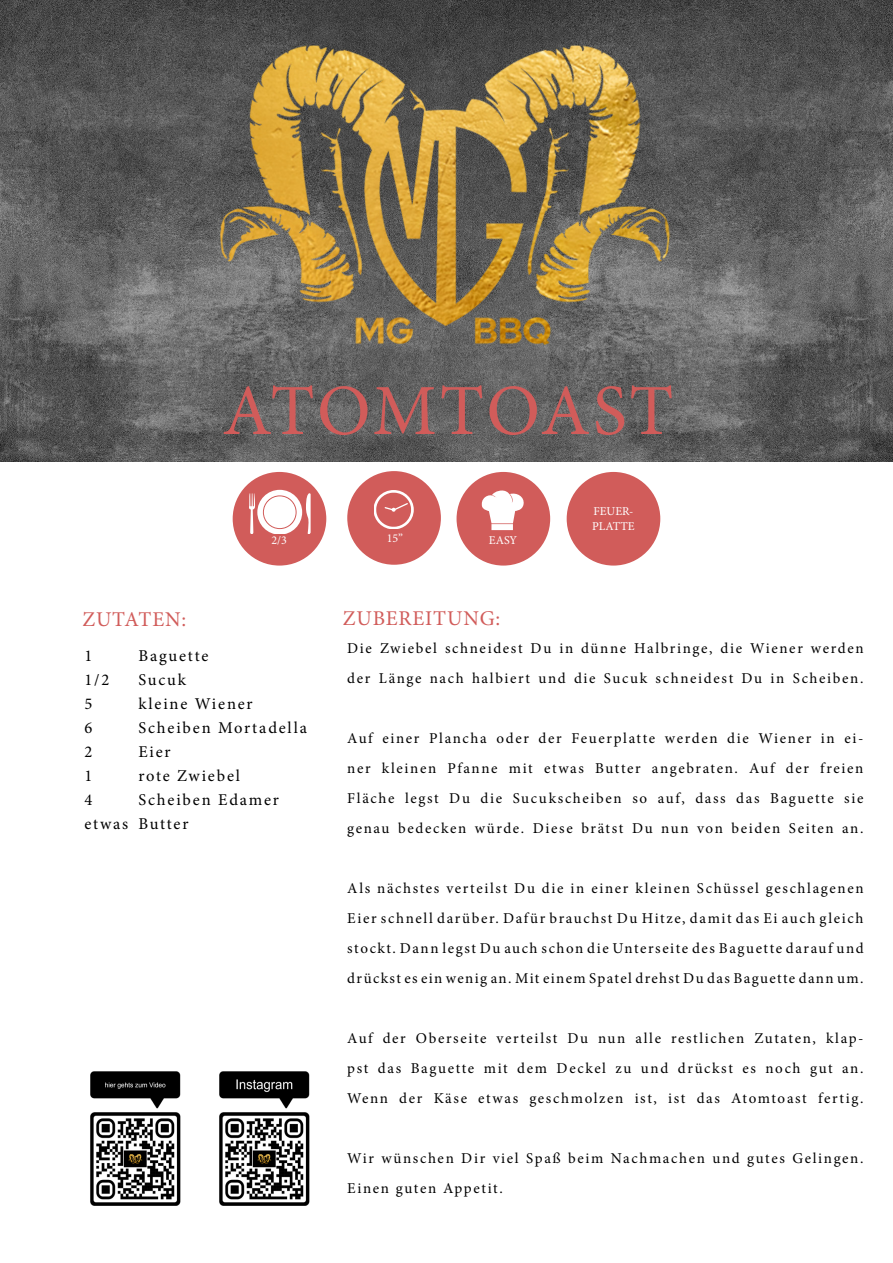
<style>
.page{position:relative;width:893px;height:1263px;background:#fff}
.page>*{position:absolute;margin:0;border:0;box-sizing:border-box;transform-origin:0 0}
.book_-_cover{font:72px "Minion Pro";letter-spacing:.03em;color:#d15c5a}
.title_recipe{font:21px "Minion Pro";letter-spacing:.04em;color:#d15c5a}
.ingredients_text{font:16.5px/24px "Minion Pro";letter-spacing:.11em;color:#000}
.FULL_TEXT{font:15px/30px "Minion Pro";letter-spacing:.105em;color:#000;text-align:justify}
.instructions{font:12px "Minion Pro";color:#fff}
</style>
<div class="page">
<div style="left:233px;top:472px;width:93px;height:94px;background:#d15c5a;border-radius:50%"></div>
<div style="left:347px;top:471px;width:94px;height:94px;background:#d15c5a;border-radius:50%"></div>
<div style="left:457px;top:472px;width:93px;height:94px;background:#d15c5a;border-radius:50%"></div>
<div style="left:567px;top:472px;width:93px;height:94px;background:#d15c5a;border-radius:50%"></div>
<svg style="left:250px;top:490px;width:61px;height:44px"></svg>
<svg style="left:482px;top:490px;width:42px;height:40px"></svg>
<svg style="left:375px;top:490px;width:39px;height:38px"></svg>
<img style="left:0;top:0;width:893px;height:461px">
<img style="left:90px;top:1071px;width:220px;height:135px">
<p class="book_-_cover" style="left:222px;top:363px;width:453px">ATOMTOAST</p>
<p class="instructions" style="left:593px;top:503px;width:42px">FEUER-</p>
<p class="instructions" style="left:271px;top:532px;width:17px">2/3</p>
<p class="instructions" style="left:387px;top:530px;width:18px">15”</p>
<p class="instructions" style="left:489px;top:532px;width:30px">EASY</p>
<p class="instructions" style="left:592px;top:518px;width:44px">PLATTE</p>
<p class="title_recipe" style="left:82px;top:606px;width:105px">ZUTATEN:</p>
<p class="title_recipe" style="left:343px;top:604px;width:159px">ZUBEREITUNG:</p>
<p class="ingredients_text" style="left:84px;top:644px;width:9px">1</p>
<p class="ingredients_text" style="left:138px;top:644px;width:72px">Baguette</p>
<p class="ingredients_text" style="left:84px;top:668px;width:26px">1/2</p>
<p class="ingredients_text" style="left:138px;top:668px;width:49px">Sucuk</p>
<p class="ingredients_text" style="left:84px;top:692px;width:9px">5</p>
<p class="ingredients_text" style="left:138px;top:692px;width:116px">kleine Wiener</p>
<p class="ingredients_text" style="left:84px;top:716px;width:9px">6</p>
<p class="ingredients_text" style="left:138px;top:716px;width:170px">Scheiben Mortadella</p>
<p class="ingredients_text" style="left:84px;top:740px;width:9px">2</p>
<p class="ingredients_text" style="left:138px;top:740px;width:34px">Eier</p>
<p class="ingredients_text" style="left:84px;top:764px;width:9px">1</p>
<p class="ingredients_text" style="left:138px;top:764px;width:103px">rote Zwiebel</p>
<p class="ingredients_text" style="left:84px;top:788px;width:9px">4</p>
<p class="FULL_TEXT" style="left:347px;top:633px;width:518px">Die Zwiebel schneidest Du in dünne Halbringe, die Wiener werden der Länge nach halbiert und die Sucuk schneidest Du in Scheiben.</p>
<p class="FULL_TEXT" style="left:347px;top:723px;width:518px">Auf einer Plancha oder der Feuerplatte werden die Wiener in ei&shy;ner kleinen Pfanne mit etwas Butter angebraten. Auf der freien Fläche legst Du die Sucukscheiben so auf, dass das Baguette sie genau bedecken würde. Diese brätst Du nun von beiden Seiten an.</p>
<p class="ingredients_text" style="left:84px;top:788px;width:196px;text-indent:54px">Scheiben Edamer etwas Butter</p>
<p class="FULL_TEXT" style="left:347px;top:873px;width:518px">Als nächstes verteilst Du die in einer kleinen Schüssel geschlagenen Eier schnell darüber. Dafür brauchst Du Hitze, damit das Ei auch gleich stockt. Dann legst Du auch schon die Unterseite des Baguette darauf und drückst es ein wenig an. Mit einem Spatel drehst Du das Baguette dann um.</p>
<p class="FULL_TEXT" style="left:347px;top:1023px;width:518px">Auf der Oberseite verteilst Du nun alle restlichen Zutaten, klap&shy;pst das Baguette mit dem Deckel zu und drückst es noch gut an.<br>Wenn der Käse etwas geschmolzen ist, ist das Atomtoast fertig.</p>
<p class="FULL_TEXT" style="left:347px;top:1143px;width:518px">Wir wünschen Dir viel Spaß beim Nachmachen und gutes Gelingen.<br>Einen guten Appetit.</p>
</div>
